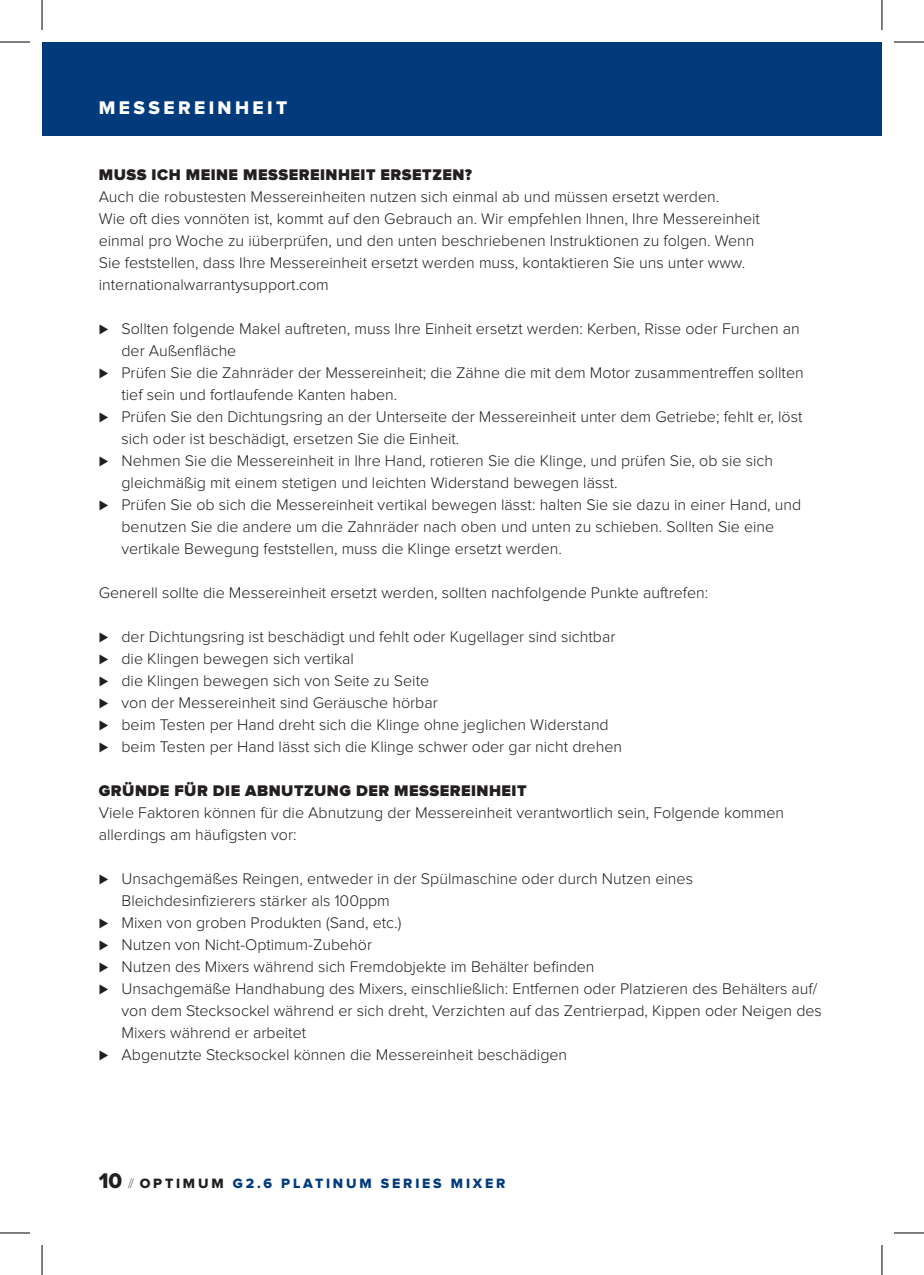
<style>
.page{position:relative;width:924px;height:1275px;background:#fff}
.page>*{position:absolute;margin:0;border:0;box-sizing:border-box;transform-origin:0 0}
.Page_Header_Right_Pa{font:19px "Proxima Nova Extrabld";letter-spacing:.18em;color:#fff}
.Body_no_indent_ENGLI{font:300 16px/22px "Proxima Nova";color:#231f20}
.Body_no_indent_ENGLI-2{font:900 16px "Proxima Nova";letter-spacing:.03em;color:#231f20}
.t1{font:14px "Proxima Nova Extrabld";letter-spacing:.2em;color:#013b7c}
.s1{font-size:22px;color:#231f20}
.s2{font-family:"Proxima Nova";font-weight:100;color:#231f20}
.s3{color:#231f20}
</style>
<div class="page">
<div style="left:42px;top:42px;width:839px;height:94px;background:#013b7c"></div>
<hr style="left:0;top:42px;width:30px;height:1px;background:#000">
<hr style="left:893px;top:42px;width:30px;height:1px;background:#000">
<hr style="left:0;top:1232px;width:30px;height:1px;background:#000">
<hr style="left:893px;top:1232px;width:30px;height:1px;background:#000">
<hr style="left:42px;top:0;width:1px;height:30px;background:#000">
<hr style="left:42px;top:1245px;width:1px;height:30px;background:#000">
<hr style="left:881px;top:0;width:1px;height:30px;background:#000">
<hr style="left:881px;top:1245px;width:1px;height:30px;background:#000">
<p class="Page_Header_Right_Pa" style="left:99px;top:99px;width:190px">MESSEREINHEIT</p>
<p class="Body_no_indent_ENGLI-2" style="left:99px;top:167px;width:374px">MUSS ICH MEINE MESSEREINHEIT ERSETZEN?</p>
<p class="Body_no_indent_ENGLI" style="left:99px;top:186px;width:621px">Auch die robustesten Messereinheiten nutzen sich einmal ab und müssen ersetzt werden.</p>
<p class="Body_no_indent_ENGLI" style="left:99px;top:208px;width:662px">Wie oft dies vonnöten ist, kommt auf den Gebrauch an. Wir empfehlen Ihnen, Ihre Messereinheit einmal pro Woche zu iüberprüfen, und den unten beschriebenen Instruktionen zu folgen. Wenn Sie feststellen, dass Ihre Messereinheit ersetzt werden muss, kontaktieren Sie uns unter www. internationalwarrantysupport.com</p>
<p class="Body_no_indent_ENGLI" style="left:121px;top:318px;width:679px;text-indent:-23px">⊲ Sollten folgende Makel auftreten, muss Ihre Einheit ersetzt werden: Kerben, Risse oder Furchen an der Außenfläche</p>
<p class="Body_no_indent_ENGLI" style="left:121px;top:362px;width:683px;text-indent:-23px">⊲ Prüfen Sie die Zahnräder der Messereinheit; die Zähne die mit dem Motor zusammentreffen sollten tief sein und fortlaufende Kanten haben.</p>
<p class="Body_no_indent_ENGLI" style="left:121px;top:406px;width:682px;text-indent:-23px">⊲ Prüfen Sie den Dichtungsring an der Unterseite der Messereinheit unter dem Getriebe; fehlt er, löst sich oder ist beschädigt, ersetzen Sie die Einheit.</p>
<p class="Body_no_indent_ENGLI" style="left:121px;top:450px;width:652px;text-indent:-23px">⊲ Nehmen Sie die Messereinheit in Ihre Hand, rotieren Sie die Klinge, und prüfen Sie, ob sie sich gleichmäßig mit einem stetigen und leichten Widerstand bewegen lässt.</p>
<p class="Body_no_indent_ENGLI" style="left:121px;top:494px;width:681px;text-indent:-23px">⊲ Prüfen Sie ob sich die Messereinheit vertikal bewegen lässt: halten Sie sie dazu in einer Hand, und benutzen Sie die andere um die Zahnräder nach oben und unten zu schieben. Sollten Sie eine vertikale Bewegung feststellen, muss die Klinge ersetzt werden.</p>
<p class="Body_no_indent_ENGLI" style="left:99px;top:582px;width:610px">Generell sollte die Messereinheit ersetzt werden, sollten nachfolgende Punkte auftrefen:</p>
<p class="Body_no_indent_ENGLI" style="left:99px;top:626px;width:518px">⊲ der Dichtungsring ist beschädigt und fehlt oder Kugellager sind sichtbar</p>
<p class="Body_no_indent_ENGLI" style="left:99px;top:648px;width:257px">⊲ die Klingen bewegen sich vertikal</p>
<p class="Body_no_indent_ENGLI" style="left:99px;top:670px;width:332px">⊲ die Klingen bewegen sich von Seite zu Seite</p>
<p class="Body_no_indent_ENGLI" style="left:99px;top:692px;width:340px">⊲ von der Messereinheit sind Geräusche hörbar</p>
<p class="Body_no_indent_ENGLI" style="left:99px;top:714px;width:511px">⊲ beim Testen per Hand dreht sich die Klinge ohne jeglichen Widerstand</p>
<p class="Body_no_indent_ENGLI" style="left:99px;top:736px;width:524px">⊲ beim Testen per Hand lässt sich die Klinge schwer oder gar nicht drehen</p>
<p class="Body_no_indent_ENGLI-2" style="left:99px;top:783px;width:429px">GRÜNDE FÜR DIE ABNUTZUNG DER MESSEREINHEIT</p>
<p class="Body_no_indent_ENGLI" style="left:99px;top:802px;width:686px">Viele Faktoren können für die Abnutzung der Messereinheit verantwortlich sein, Folgende kommen allerdings am häufigsten vor:</p>
<p class="Body_no_indent_ENGLI" style="left:121px;top:868px;width:572px;text-indent:-23px">⊲ Unsachgemäßes Reingen, entweder in der Spülmaschine oder durch Nutzen eines<br>Bleichdesinfizierers stärker als 100ppm</p>
<p class="Body_no_indent_ENGLI" style="left:99px;top:912px;width:304px">⊲ Mixen von groben Produkten (Sand, etc.)</p>
<p class="Body_no_indent_ENGLI" style="left:99px;top:934px;width:275px">⊲ Nutzen von Nicht-Optimum-Zubehör</p>
<p class="Body_no_indent_ENGLI" style="left:99px;top:956px;width:497px">⊲ Nutzen des Mixers während sich Fremdobjekte im Behälter befinden</p>
<p class="Body_no_indent_ENGLI" style="left:121px;top:978px;width:701px;text-indent:-23px">⊲ Unsachgemäße Handhabung des Mixers, einschließlich: Entfernen oder Platzieren des Behälters auf/ von dem Stecksockel während er sich dreht, Verzichten auf das Zentrierpad, Kippen oder Neigen des<br>Mixers während er arbeitet</p>
<p class="Body_no_indent_ENGLI" style="left:99px;top:1044px;width:469px">⊲ Abgenutzte Stecksockel können die Messereinheit beschädigen</p>
<p class="t1" style="left:99px;top:1177px;width:408px"><span class="s1">10</span> <span class="s2">//</span> <span class="s3">OPTIMUM</span> G2.6 PLATINUM SERIES MIXER</p>
</div>
